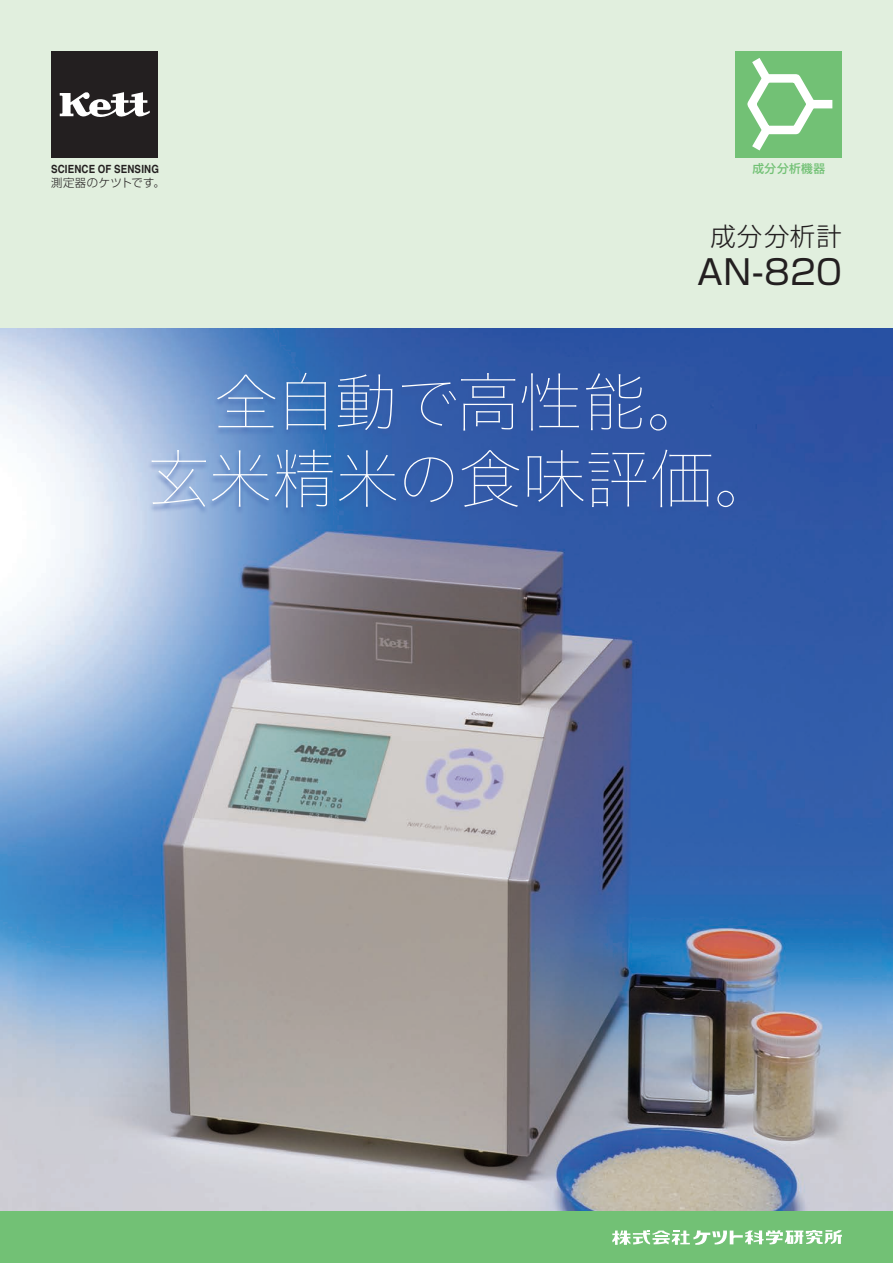
<style>
.page{position:relative;width:893px;height:1263px;background:#fff}
.page>*{position:absolute;margin:0;border:0;box-sizing:border-box;transform-origin:0 0}
.t1{font:63.75px/76.5px "Hira Kaku Std N W0";letter-spacing:-.025em;color:#fff;text-align:center}
.t2{font:34.05px "Shin Go Pro";color:#231f20}
.t3{font:300 25.5px "Shin Go Pro";letter-spacing:.04em;color:#231f20}
.t4{font:500 11.7px "Shin Go Pro";letter-spacing:.045em;color:#72c175}
.t5{font:700 11.25px "Helvetica";letter-spacing:.02em;color:#231f20;scale:.86 1}
.t6{font:300 11.25px "Shin Go Pro";letter-spacing:.045em;color:#231f20}
</style>
<div class="page">
<img style="left:0;top:328px;width:893px;height:884px">
<div style="left:0;top:0;width:893px;height:328px;background:#e1efde"></div>
<div style="left:0;top:1212px;width:893px;height:51px;background:#72c175"></div>
<svg style="left:612px;top:1230px;width:230px;height:15px"></svg>
<div style="left:51px;top:51px;width:106px;height:106px;background:#231f20"></div>
<svg style="left:60px;top:92px;width:90px;height:25px"></svg>
<div style="left:147px;top:372px;width:591px;height:144px;background:#3356a5;opacity:.75"></div>
<div style="left:736px;top:51px;width:106px;height:106px;background:#72c175"></div>
<div style="left:811px;top:100px;width:21px;height:8px;background:#fff"></div>
<svg style="left:747px;top:58px;width:74px;height:93px"></svg>
<p class="t5" style="left:51px;top:160px;width:127px">SCIENCE OF SENSING</p>
<p class="t6" style="left:51px;top:173px;width:115px">測定器のケツトです。</p>
<p class="t4" style="left:752px;top:159px;width:74px">成分分析機器</p>
<p class="t3" style="left:710px;top:215px;width:133px">成分分析計</p>
<p class="t2" style="left:697px;top:244px;width:146px">AN-820</p>
<p class="t1" style="left:147px;top:362px;width:633px">全自動で高性能。<br>玄米精米の食味評価。</p>
</div>
